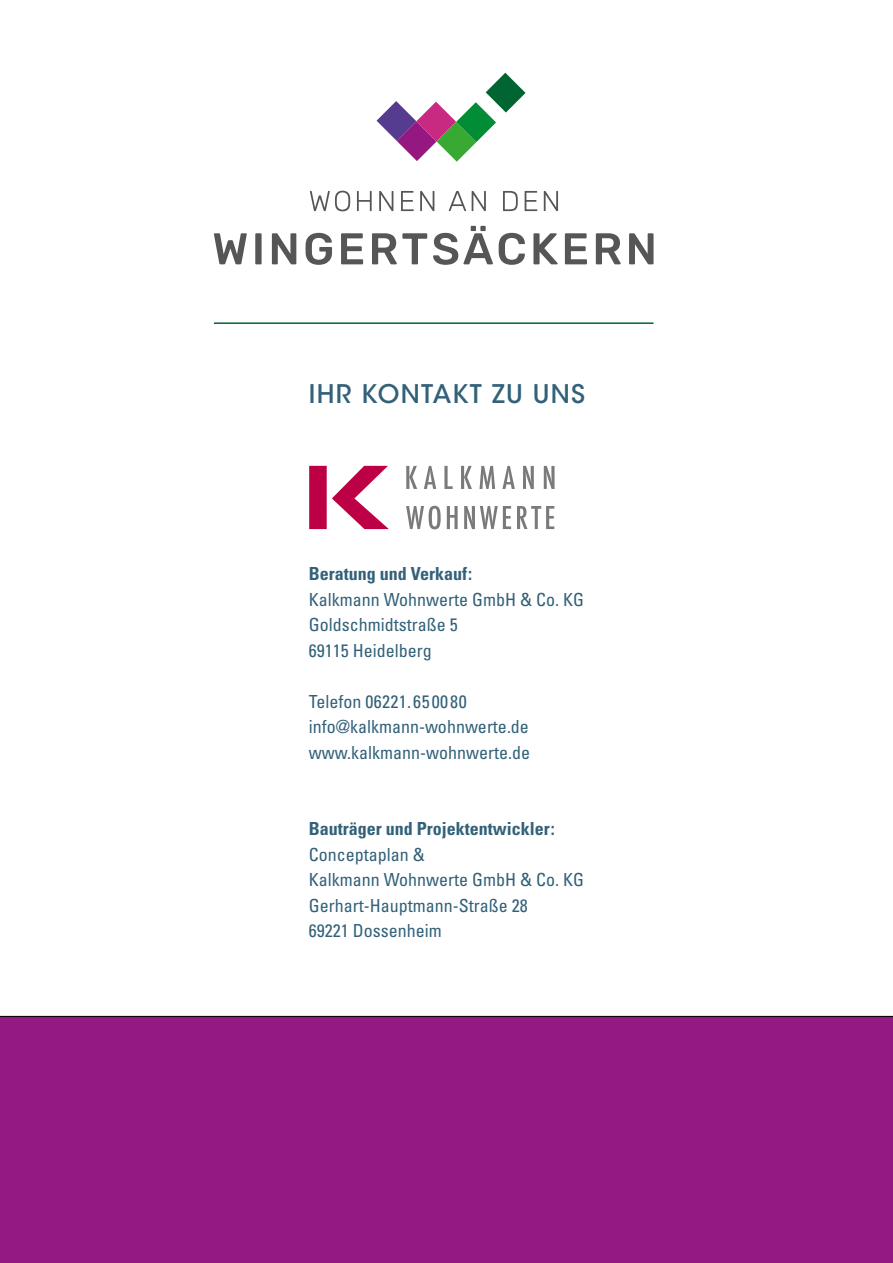
<style>
.page{position:relative;width:893px;height:1263px;background:#fff}
.page>*{position:absolute;margin:0;border:0;box-sizing:border-box;transform-origin:0 0}
.t1{font:500 25.5px "ITC Avant Garde Std";letter-spacing:.05em;color:#326179}
.t2{font:condensed 18px/25.5px "Univers";color:#326179}
.t3{font:700 condensed 18px "Univers";color:#326179}
</style>
<div class="page">
<div style="left:0;top:1016px;width:893px;height:247px;background:#941981"></div>
<svg style="left:406px;top:466px;width:149px;height:23px"></svg>
<svg style="left:406px;top:506px;width:148px;height:23px"></svg>
<svg style="left:309px;top:466px;width:80px;height:63px"></svg>
<svg style="left:310px;top:191px;width:40px;height:20px"></svg>
<svg style="left:357px;top:191px;width:15px;height:20px"></svg>
<svg style="left:379px;top:191px;width:14px;height:20px"></svg>
<svg style="left:401px;top:191px;width:13px;height:20px"></svg>
<svg style="left:420px;top:191px;width:14px;height:20px"></svg>
<svg style="left:449px;top:191px;width:17px;height:20px"></svg>
<svg style="left:472px;top:191px;width:14px;height:20px"></svg>
<svg style="left:503px;top:191px;width:15px;height:20px"></svg>
<svg style="left:525px;top:191px;width:12px;height:20px"></svg>
<svg style="left:544px;top:191px;width:14px;height:20px"></svg>
<svg style="left:214px;top:233px;width:33px;height:31px"></svg>
<svg style="left:255px;top:233px;width:7px;height:31px"></svg>
<svg style="left:272px;top:233px;width:24px;height:31px"></svg>
<svg style="left:306px;top:233px;width:26px;height:32px"></svg>
<svg style="left:341px;top:233px;width:22px;height:31px"></svg>
<svg style="left:372px;top:233px;width:55px;height:31px"></svg>
<svg style="left:433px;top:226px;width:60px;height:39px"></svg>
<svg style="left:499px;top:233px;width:26px;height:32px"></svg>
<svg style="left:533px;top:233px;width:25px;height:31px"></svg>
<svg style="left:565px;top:233px;width:22px;height:31px"></svg>
<svg style="left:596px;top:233px;width:25px;height:31px"></svg>
<svg style="left:629px;top:233px;width:24px;height:31px"></svg>
<svg style="left:377px;top:73px;width:148px;height:89px"></svg>
<hr style="left:214px;top:322px;width:439px;height:2px;background:#006532">
<h1 class="t1" style="left:309px;top:378px;width:278px">IHR KONTAKT ZU UNS</h1>
<p class="t3" style="left:309px;top:563px;width:165px">Beratung und Verkauf:</p>
<p class="t2" style="left:309px;top:586px;width:277px">Kalkmann Wohnwerte GmbH &amp; Co. KG<br>Goldschmidtstraße 5<br>69115 Heidelberg</p>
<p class="t2" style="left:309px;top:688px;width:223px">Telefon 06221.650080 info@kalkmann-wohnwerte.de www.kalkmann-wohnwerte.de</p>
<p class="t3" style="left:309px;top:818px;width:247px">Bauträger und Projektentwickler:</p>
<p class="t2" style="left:309px;top:841px;width:277px">Conceptaplan &amp;<br>Kalkmann Wohnwerte GmbH &amp; Co. KG<br>Gerhart-Hauptmann-Straße 28<br>69221 Dossenheim</p>
</div>
